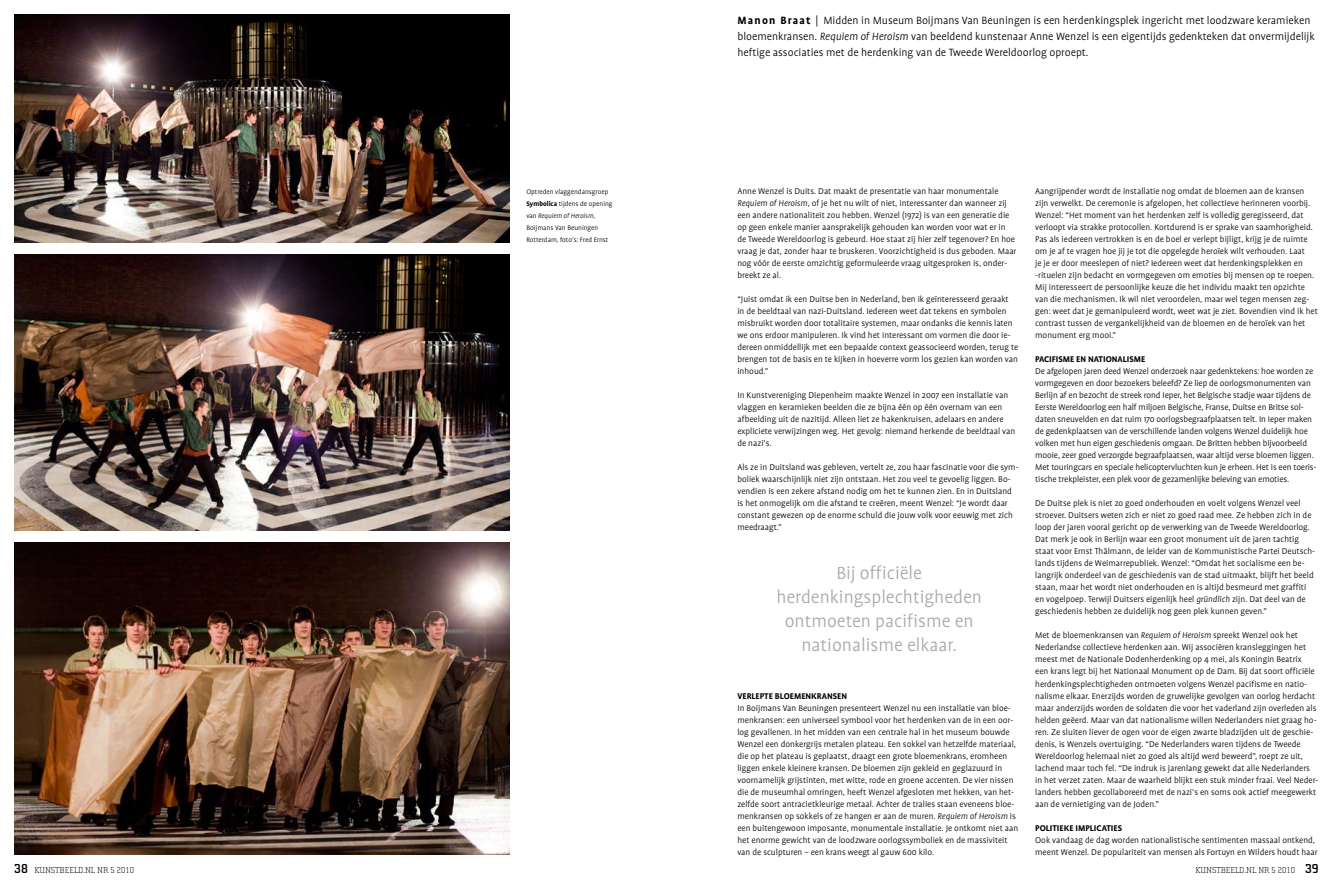
<style>
.page{position:relative;width:1333px;height:885px;background:#fff}
.page>*{position:absolute;margin:0;border:0;box-sizing:border-box;transform-origin:0 0}
.t1{font:300 20px/24px "Profile";color:#ada8a5;text-align:center}
.t2{font:300 12px/16px "Profile";color:#000}
.t3{font:300 9.5px/12px "Profile";color:#000}
.t4{font:700 9.5px "Profile";color:#000}
.t5{font:100 8.9px "Cholla Slab";color:#000}
.t6{font:300 7.5px/12px "Profile";color:#000}
.s1{font-weight:700}
.s2{font-style:italic}
.s3{font-weight:700;font-size:13.3px}
</style>
<div class="page">
<img style="left:14px;top:542px;width:495px;height:312px">
<img style="left:14px;top:254px;width:495px;height:276px">
<img style="left:14px;top:14px;width:495px;height:228px">
<p class="t6" style="left:526px;top:186px;width:88px">Optreden vlaggendansgroep<br><span class="s1">SYMBOLICA</span> tijdens de opening van <span class="s2">Requiem of Heroism,<br></span>Boijmans Van Beuningen<br>Rotterdam, foto’s: Fred Ernst</p>
<p class="t2" style="left:737px;top:12px;width:579px"><span class="s1">MANON BRAAT</span> | Midden in Museum Boijmans Van Beuningen is een herdenkingsplek ingericht met loodzware keramieken bloemenkransen. <span class="s2">Requiem of Heroism</span> van beeldend kunstenaar Anne Wenzel is een eigentijds gedenkteken dat onvermijdelijk heftige associaties met de herdenking van de Tweede Wereldoorlog oproept.</p>
<p class="t3" style="left:737px;top:185px;width:280px">Anne Wenzel is Duits. Dat maakt de presentatie van haar monumentale <span class="s2">Requiem of Heroism</span>, of je het nu wilt of niet, interessanter dan wanneer zij een andere nationaliteit zou hebben. Wenzel (1972) is van een generatie die op geen enkele manier aansprakelijk gehouden kan worden voor wat er in de Tweede Wereldoorlog is gebeurd. Hoe staat zij hier zelf tegenover? En hoe vraag je dat, zonder haar te bruskeren. Voorzichtigheid is dus geboden. Maar nog vóór de eerste omzichtig geformuleerde vraag uitgesproken is, onder&shy;breekt ze al.</p>
<p class="t3" style="left:737px;top:293px;width:282px">“Juist omdat ik een Duitse ben in Nederland, ben ik geïnteresseerd geraakt<br>in de beeldtaal van nazi-Duitsland. Iedereen weet dat tekens en symbolen misbruikt worden door totalitaire systemen, maar ondanks die kennis laten we ons erdoor manipuleren. Ik vind het interessant om vormen die door ie&shy;dereen onmiddellijk met een bepaalde context geassocieerd worden, terug te brengen tot de basis en te kijken in hoeverre vorm los gezien kan worden van inhoud.”</p>
<p class="t3" style="left:737px;top:389px;width:279px">In Kunstvereniging Diepenheim maakte Wenzel in 2007 een installatie van vlaggen en keramieken beelden die ze bijna één op één overnam van een afbeelding uit de nazitijd. Alleen liet ze hakenkruisen, adelaars en andere expliciete verwijzingen weg. Het gevolg: niemand herkende de beeldtaal van de nazi’s.</p>
<p class="t3" style="left:737px;top:461px;width:283px">Als ze in Duitsland was gebleven, vertelt ze, zou haar fascinatie voor die sym&shy;boliek waarschijnlijk niet zijn ontstaan. Het zou veel te gevoelig liggen. Bo&shy;vendien is een zekere afstand nodig om het te kunnen zien. En in Duitsland is het onmogelijk om die afstand te creëren, meent Wenzel: “Je wordt daar constant gewezen op de enorme schuld die jouw volk voor eeuwig met zich meedraagt.”</p>
<h1 class="t1" style="left:776px;top:560px;width:207px">Bij officiële herdenkingsplechtigheden ontmoeten pacifisme en nationalisme elkaar.</h1>
<p class="t4" style="left:737px;top:690px;width:111px">VERLEPTE BLOEMENKRANSEN</p>
<p class="t3" style="left:737px;top:701px;width:282px">In Boijmans Van Beuningen presenteert Wenzel nu een installatie van bloe&shy;menkransen: een universeel symbool voor het herdenken van de in een oor&shy;log gevallenen. In het midden van een centrale hal in het museum bouwde Wenzel een donkergrijs metalen plateau. Een sokkel van hetzelfde materiaal, die op het plateau is geplaatst, draagt een grote bloemenkrans, eromheen liggen enkele kleinere kransen. De bloemen zijn gekleid en geglazuurd in voornamelijk grijstinten, met witte, rode en groene accenten. De vier nissen die de museumhal omringen, heeft Wenzel afgesloten met hekken, van het&shy;zelfde soort antracietkleurige metaal. Achter de tralies staan eveneens bloe&shy;menkransen op sokkels of ze hangen er aan de muren. <span class="s2">Requiem of Heroism</span> is een buitengewoon imposante, monumentale installatie. Je ontkomt niet aan het enorme gewicht van de loodzware oorlogssymboliek en de massiviteit van de sculpturen – een krans weegt al gauw 600 kilo.</p>
<p class="t3" style="left:1035px;top:185px;width:284px">Aangrijpender wordt de installatie nog omdat de bloemen aan de kransen zijn verwelkt. De ceremonie is afgelopen, het collectieve herinneren voorbij.<br>Wenzel: “Het moment van het herdenken zelf is volledig geregisseerd, dat verloopt via strakke protocollen. Kortdurend is er sprake van saamhorigheid.<br>Pas als iedereen vertrokken is en de boel er verlept bijligt, krijg je de ruimte om je af te vragen hoe jij je tot die opgelegde heroïek wilt verhouden. Laat<br>je je er door meeslepen of niet? Iedereen weet dat herdenkingsplekken en -rituelen zijn bedacht en vormgegeven om emoties bij mensen op te roepen.<br>Mij interesseert de persoonlijke keuze die het individu maakt ten opzichte van die mechanismen. Ik wil niet veroordelen, maar wel tegen mensen zeg&shy;gen: weet dat je gemanipuleerd wordt, weet wat je ziet. Bovendien vind ik het contrast tussen de vergankelijkheid van de bloemen en de heroïek van het monument erg mooi.”</p>
<p class="t4" style="left:1035px;top:354px;width:112px">PACIFISME EN NATIONALISME</p>
<p class="t3" style="left:1035px;top:365px;width:283px">De afgelopen jaren deed Wenzel onderzoek naar gedenktekens: hoe worden ze vormgegeven en door bezoekers beleefd? Ze liep de oorlogsmonumenten van Berlijn af en bezocht de streek rond Ieper, het Belgische stadje waar tijdens de Eerste Wereldoorlog een half miljoen Belgische, Franse, Duitse en Britse sol&shy;daten sneuvelden en dat ruim 170 oorlogsbegraafplaatsen telt. In Ieper maken de gedenkplaatsen van de verschillende landen volgens Wenzel duidelijk hoe volken met hun eigen geschiedenis omgaan. De Britten hebben bijvoorbeeld mooie, zeer goed verzorgde begraafplaatsen, waar altijd verse bloemen liggen.<br>Met touringcars en speciale helicoptervluchten kun je erheen. Het is een toeris&shy;tische trekpleister, een plek voor de gezamenlijke beleving van emoties.</p>
<p class="t3" style="left:1035px;top:497px;width:281px">De Duitse plek is niet zo goed onderhouden en voelt volgens Wenzel veel stroever. Duitsers weten zich er niet zo goed raad mee. Ze hebben zich in de loop der jaren vooral gericht op de verwerking van de Tweede Wereldoorlog.<br>Dat merk je ook in Berlijn waar een groot monument uit de jaren tachtig staat voor Ernst Thälmann, de leider van de Kommunistische Partei Deutsch&shy;lands tijdens de Weimarrepubliek. Wenzel: “Omdat het socialisme een be&shy;langrijk onderdeel van de geschiedenis van de stad uitmaakt, blijft het beeld staan, maar het wordt niet onderhouden en is altijd besmeurd met graffiti en vogelpoep. Terwijl Duitsers eigenlijk heel <span class="s2">gründlich</span> zijn. Dat deel van de geschiedenis hebben ze duidelijk nog geen plek kunnen geven.”</p>
<p class="t3" style="left:1035px;top:629px;width:285px">Met de bloemenkransen van <span class="s2">Requiem of Heroism</span> spreekt Wenzel ook het Nederlandse collectieve herdenken aan. Wij associëren kransleggingen het meest met de Nationale Dodenherdenking op 4 mei, als Koningin Beatrix<br>een krans legt bij het Nationaal Monument op de Dam. Bij dat soort officiële herdenkingsplechtigheden ontmoeten volgens Wenzel pacifisme en natio&shy;nalisme elkaar. Enerzijds worden de gruwelijke gevolgen van oorlog herdacht maar anderzijds worden de soldaten die voor het vaderland zijn overleden als helden geëerd. Maar van dat nationalisme willen Nederlanders niet graag ho&shy;ren. Ze sluiten liever de ogen voor de eigen zwarte bladzijden uit de geschie&shy;denis, is Wenzels overtuiging. “De Nederlanders waren tijdens de Tweede Wereldoorlog helemaal niet zo goed als altijd werd beweerd”, roept ze uit, lachend maar toch fel. “De indruk is jarenlang gewekt dat alle Nederlanders in het verzet zaten. Maar de waarheid blijkt een stuk minder fraai. Veel Neder&shy;landers hebben gecollaboreerd met de nazi’s en soms ook actief meegewerkt aan de vernietiging van de Joden.”</p>
<p class="t4" style="left:1035px;top:822px;width:88px">POLITIEKE IMPLICATIES</p>
<p class="t3" style="left:1035px;top:833px;width:284px">Ook vandaag de dag worden nationalistische sentimenten massaal ontkend, meent Wenzel. De populariteit van mensen als Fortuyn en Wilders houdt haar</p>
<p class="t5" style="left:14px;top:864px;width:121px"><span class="s3">38</span> KUNSTBEELD.NL NR 5 2010</p>
<p class="t5" style="left:1195px;top:864px;width:125px">KUNSTBEELD.NL NR 5 2010 <span class="s3">39</span></p>
</div>
